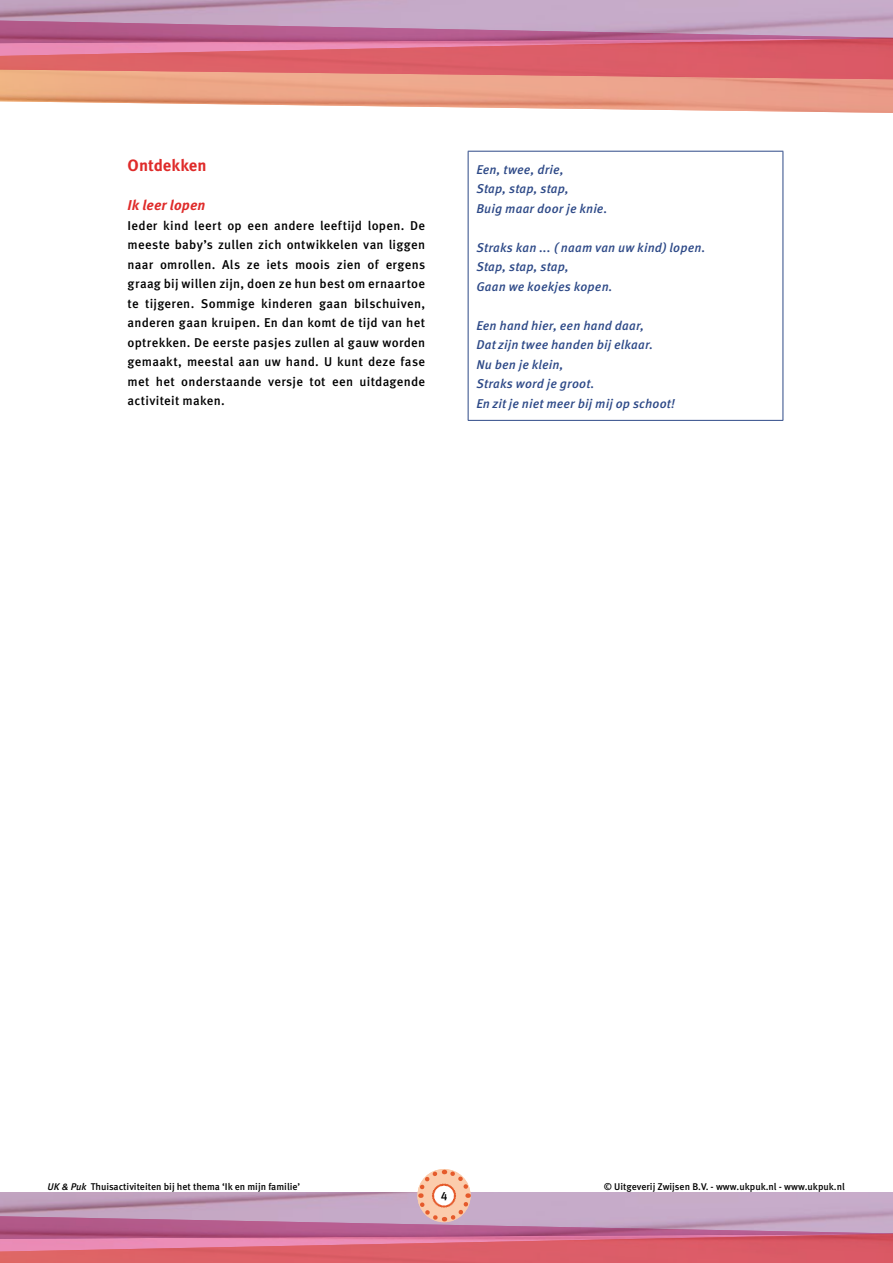
<style>
.page{position:relative;width:893px;height:1263px;background:#fff}
.page>*{position:absolute;margin:0;border:0;box-sizing:border-box;transform-origin:0 0}
.t1{font:700 16.5px "Meta OT";color:#df2b2a}
.t2{font:italic 700 14.25px "Meta OT";letter-spacing:.005em;color:#df2b2a}
.t3{font:500 12.75px/19.5px "Meta OT";letter-spacing:.02em;color:#000;text-align:justify}
.t4{font:italic 500 12.75px/19.5px "Meta OT";letter-spacing:.01em;color:#2d4987}
.t5{font:500 12px "Meta OT";color:#000}
.t6{font:500 9.75px "Meta OT";color:#000}
.s1{font-style:italic}
</style>
<div class="page">
<img style="left:0;top:79px;width:893px;height:34px">
<img style="left:0;top:43px;width:893px;height:36px">
<img style="left:0;top:0;width:893px;height:43px">
<svg style="left:0;top:1169px;width:893px;height:94px"></svg>
<hr style="left:468px;top:151px;width:315px;height:1px;background:#2d4987">
<hr style="left:468px;top:152px;width:1px;height:268px;background:#2d4987">
<hr style="left:783px;top:152px;width:1px;height:268px;background:#2d4987">
<hr style="left:468px;top:420px;width:315px;height:1px;background:#2d4987">
<p class="t1" style="left:128px;top:155px;width:80px">Ontdekken</p>
<p class="t2" style="left:128px;top:196px;width:79px">Ik leer lopen</p>
<p class="t3" style="left:128px;top:216px;width:299px">Ieder kind leert op een andere leeftijd lopen. De meeste baby’s zullen zich ontwikkelen van liggen naar omrollen. Als ze iets moois zien of ergens graag bij willen zijn, doen ze hun best om ernaartoe te tijgeren. Sommige kinderen gaan bilschuiven, anderen gaan kruipen. En dan komt de tijd van het optrekken. De eerste pasjes zullen al gauw worden gemaakt, meestal aan uw hand. U kunt deze fase met het onderstaande versje tot een uitdagende activiteit maken.</p>
<p class="t4" style="left:476px;top:160px;width:133px">Een, twee, drie,<br>Stap, stap, stap,<br>Buig maar door je knie.</p>
<p class="t4" style="left:476px;top:238px;width:231px">Straks kan ... ( naam van uw kind) lopen.<br>Stap, stap, stap,<br>Gaan we koekjes kopen.</p>
<p class="t4" style="left:476px;top:316px;width:200px">Een hand hier, een hand daar,<br>Dat zijn twee handen bij elkaar.<br>Nu ben je klein,<br>Straks word je groot.<br>En zit je niet meer bij mij op schoot!</p>
<p class="t6" style="left:48px;top:1180px;width:254px"><span class="s1">UK &amp; Puk</span> Thuisactiviteiten bij het thema ‘Ik en mijn familie’</p>
<p class="t6" style="left:604px;top:1180px;width:243px">© Uitgeverij Zwijsen B.V. - www.ukpuk.nl - www.ukpuk.nl</p>
<p class="t5" style="left:441px;top:1188px;width:8px">4</p>
<p class="t5" style="left:441px;top:1188px;width:8px">2</p>
</div>
